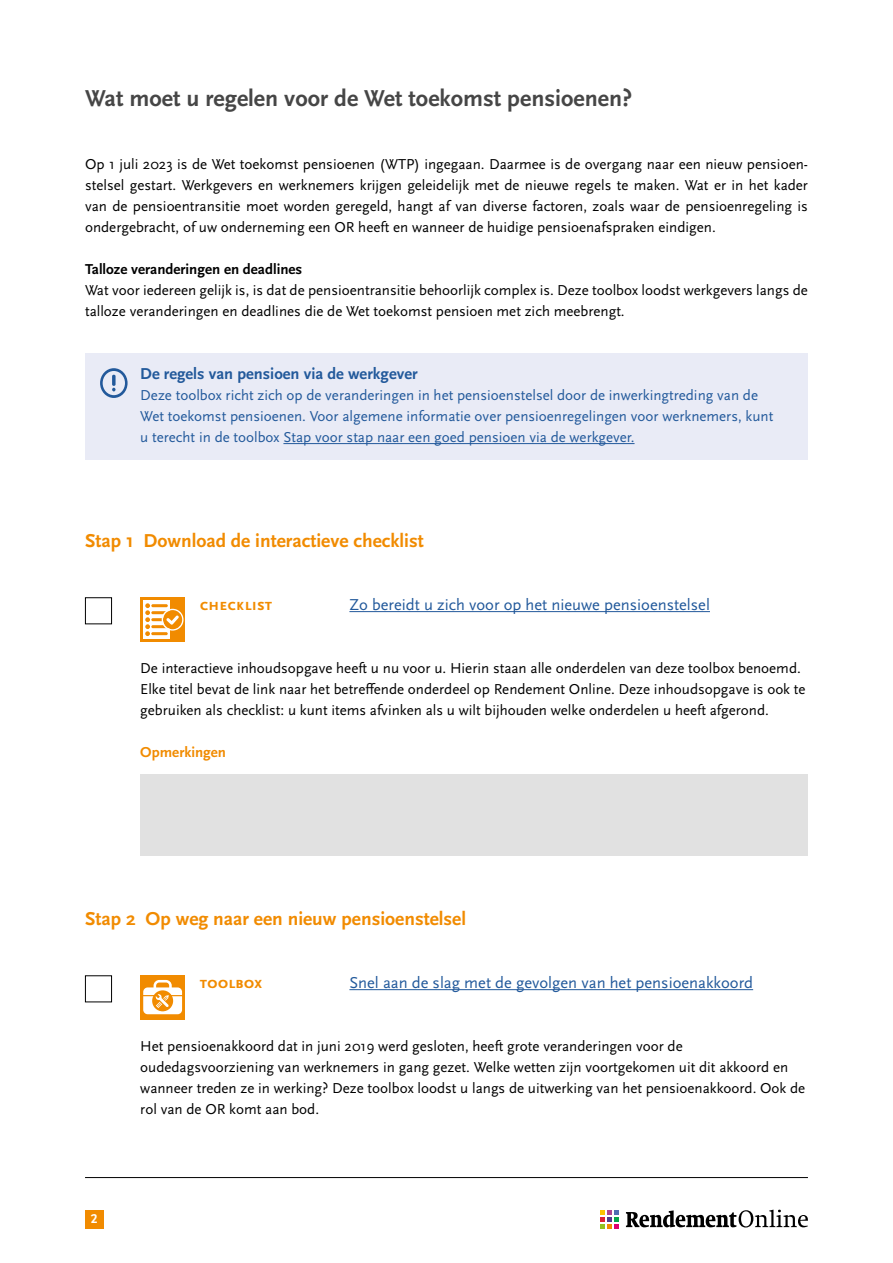
<style>
.page{position:relative;width:893px;height:1263px;background:#fff}
.page>*{position:absolute;margin:0;border:0;box-sizing:border-box;transform-origin:0 0}
.t1{font:700 24px "Scala Sans OT";color:#464646}
.t2{font:700 19.5px "Scala Sans OT";color:#f18b00}
.t3{font:16.5px "Scala Sans OT";color:#22599b}
.t4{font:700 16.5px "Scala Sans OT";color:#22599b}
.t5{font:700 16.5px "Scala Sans OT";color:#f18b00}
.t6{font:15px/21px "Scala Sans OT";color:#000}
.t7{font:15px/21px "Scala Sans OT";color:#22599b}
.t8{font:700 15px "Scala Sans OT";color:#000}
.t9{font:700 15px "Scala Sans OT";color:#f18b00}
.t10{font:700 13.5px "Scala Sans OT";color:#fff}
</style>
<div class="page">
<hr style="left:85px;top:1177px;width:723px;height:1px;background:#000">
<div style="left:85px;top:1210px;width:18px;height:18px;background:#f18b00"></div>
<svg style="left:626px;top:1209px;width:182px;height:18px"></svg>
<svg style="left:601px;top:1210px;width:18px;height:19px"></svg>
<div style="left:85px;top:354px;width:723px;height:38px;background:#e9ebf6"></div>
<div style="left:85px;top:383px;width:723px;height:76px;background:#e9ebf6"></div>
<hr style="left:283px;top:443px;width:351px;height:1px;background:#22599b">
<hr style="left:349px;top:611px;width:361px;height:1px;background:#22599b">
<hr style="left:349px;top:989px;width:404px;height:1px;background:#22599b">
<div style="left:140px;top:774px;width:668px;height:81px;background:#e1e1e1"></div>
<svg style="left:100px;top:368px;width:28px;height:30px"></svg>
<div style="left:85px;top:597px;width:27px;height:27px;border:1px solid #000"></div>
<div style="left:140px;top:597px;width:45px;height:45px;background:#f18b00"></div>
<div style="left:143px;top:600px;width:27px;height:39px;background:#fff"></div>
<hr style="left:151px;top:604px;width:17px;height:3px;background:#f18b00;border-radius:2px">
<hr style="left:151px;top:611px;width:17px;height:3px;background:#f18b00;border-radius:2px">
<hr style="left:151px;top:618px;width:17px;height:3px;background:#f18b00;border-radius:2px">
<hr style="left:151px;top:625px;width:17px;height:3px;background:#f18b00;border-radius:2px">
<hr style="left:151px;top:632px;width:17px;height:3px;background:#f18b00;border-radius:2px">
<svg style="left:145px;top:603px;width:5px;height:33px"></svg>
<svg style="left:162px;top:609px;width:22px;height:22px"></svg>
<div style="left:85px;top:975px;width:27px;height:27px;border:1px solid #000"></div>
<div style="left:140px;top:975px;width:45px;height:45px;background:#f18b00"></div>
<svg style="left:143px;top:980px;width:39px;height:34px"></svg>
<h1 class="t1" style="left:85px;top:85px;width:549px">Wat moet u regelen voor de Wet toekomst pensioenen?</h1>
<p class="t6" style="left:85px;top:154px;width:724px;text-align:justify">Op 1 juli 2023 is de Wet toekomst pensioenen (WTP) ingegaan. Daarmee is de overgang naar een nieuw pensioen&shy;stelsel gestart. Werkgevers en werknemers krijgen geleidelijk met de nieuwe regels te maken. Wat er in het kader van de pensioentransitie moet worden geregeld, hangt af van diverse factoren, zoals waar de pensioenregeling is ondergebracht, of uw onderneming een OR heeft en wanneer de huidige pensioenafspraken eindigen.</p>
<p class="t8" style="left:85px;top:261px;width:219px">Talloze veranderingen en deadlines</p>
<p class="t6" style="left:85px;top:280px;width:724px">Wat voor iedereen gelijk is, is dat de pensioentransitie behoorlijk complex is. Deze toolbox loodst werkgevers langs de talloze veranderingen en deadlines die de Wet toekomst pensioen met zich meebrengt.</p>
<p class="t4" style="left:140px;top:364px;width:279px">De regels van pensioen via de werkgever</p>
<p class="t7" style="left:140px;top:385px;width:634px">Deze toolbox richt zich op de veranderingen in het pensioenstelsel door de inwerkingtreding van de<br>Wet toekomst pensioenen. Voor algemene informatie over pensioenregelingen voor werknemers, kunt u terecht in de toolbox Stap voor stap naar een goed pensioen via de werkgever.</p>
<h2 class="t2" style="left:85px;top:530px;width:340px">Stap 1 Download de interactieve checklist</h2>
<p class="t5" style="left:200px;top:595px;width:74px">CHECKLIST</p>
<p class="t3" style="left:349px;top:596px;width:362px">Zo bereidt u zich voor op het nieuwe pensioenstelsel</p>
<p class="t6" style="left:140px;top:658px;width:667px">De interactieve inhoudsopgave heeft u nu voor u. Hierin staan alle onderdelen van deze toolbox benoemd.<br>Elke titel bevat de link naar het betreffende onderdeel op Rendement Online. Deze inhoudsopgave is ook te gebruiken als checklist: u kunt items afvinken als u wilt bijhouden welke onderdelen u heeft afgerond.</p>
<p class="t9" style="left:140px;top:744px;width:87px">Opmerkingen</p>
<h2 class="t2" style="left:85px;top:908px;width:383px">Stap 2 Op weg naar een nieuw pensioenstelsel</h2>
<p class="t5" style="left:200px;top:973px;width:64px">toolbox</p>
<p class="t3" style="left:349px;top:974px;width:405px">Snel aan de slag met de gevolgen van het pensioenakkoord</p>
<p class="t10" style="left:91px;top:1211px;width:8px">2</p>
<p class="t6" style="left:140px;top:1036px;width:666px">Het pensioenakkoord dat in juni 2019 werd gesloten, heeft grote veranderingen voor de oudedagsvoorziening van werknemers in gang gezet. Welke wetten zijn voortgekomen uit dit akkoord en wanneer treden ze in werking? Deze toolbox loodst u langs de uitwerking van het pensioenakkoord. Ook de rol van de OR komt aan bod.</p>
</div>
